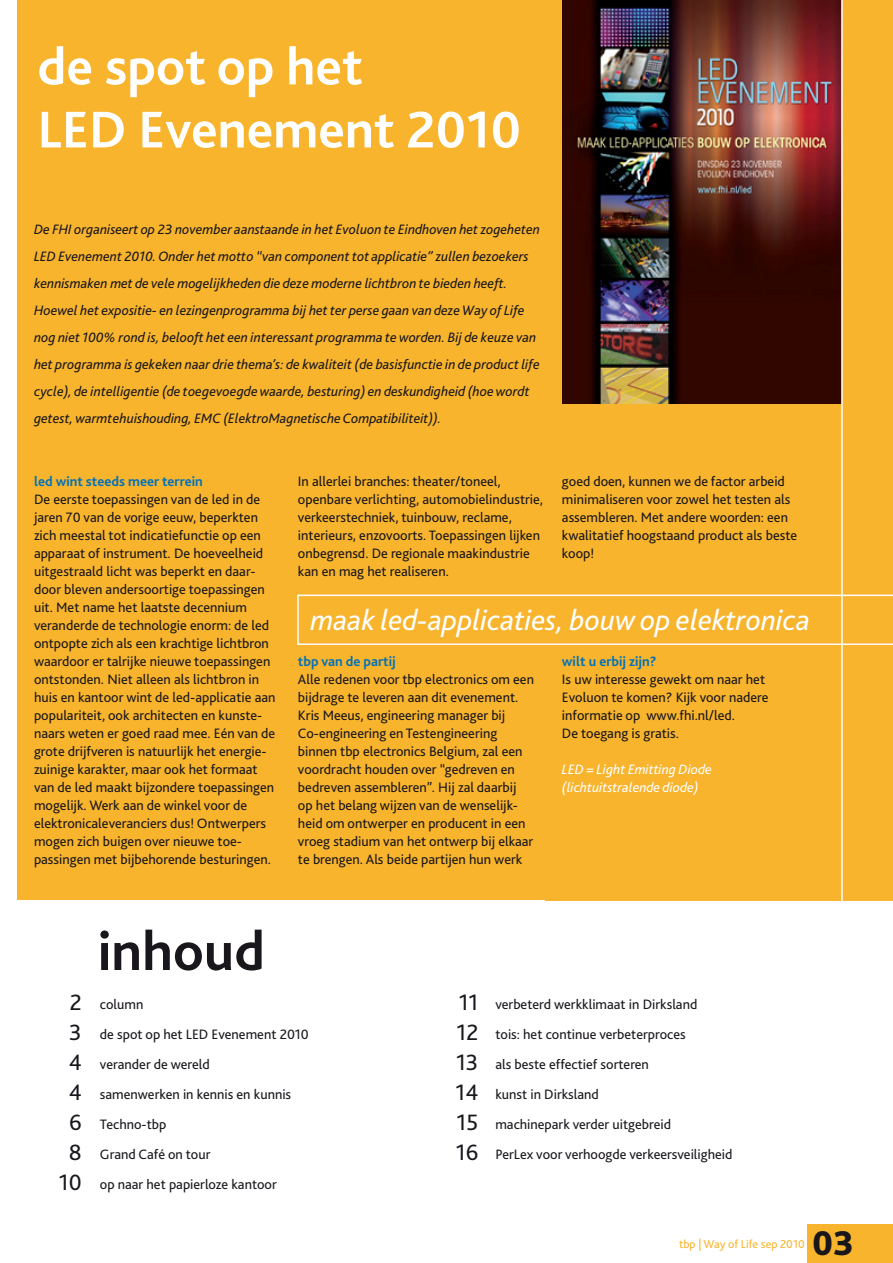
<style>
.page{position:relative;width:893px;height:1263px;background:#fff}
.page>*{position:absolute;margin:0;border:0;box-sizing:border-box;transform-origin:0 0}
.t1{font:700 57px "Bliss 2";color:#1a171c}
.t2{font:700 54px/63px "Bliss 2";color:#fff}
.t3{font:800 36px "Bliss 2";color:#1a171c}
.t4{font:italic 30px "Bliss 2";color:#fff}
.t5{font:23.25px/30px "Bliss 2";color:#1a171c;text-align:center}
.t6{font:14.25px/18px "Bliss 2";color:#1a171c}
.t7{font:italic 14.25px/27px "Bliss 2";color:#1a171c}
.t8{font:700 14.25px "Bliss 2";color:#0071b9}
.t9{font:italic 14.25px/18px "Bliss 2";color:#fff}
.t10{font:12px "Bliss 2";color:#f8b42c}
</style>
<div class="page">
<div style="left:17px;top:0;width:876px;height:900px;background:#f8b42c"></div>
<div style="left:808px;top:1224px;width:85px;height:39px;background:#f8b42c"></div>
<img style="left:563px;top:0;width:278px;height:403px">
<svg style="left:297px;top:595px;width:596px;height:50px"></svg>
<hr style="left:841px;top:0;width:2px;height:1222px;background:#fff">
<h2 class="t2" style="left:37px;top:34px;width:485px">de spot op het<br>LED Evenement 2010</h2>
<p class="t7" style="left:34px;top:215px;width:507px">De FHI organiseert op 23 november aanstaande in het Evoluon te Eindhoven het zogeheten LED Evenement 2010. Onder het motto “van component tot applicatie” zullen bezoekers kennismaken met de vele mogelijkheden die deze moderne lichtbron te bieden heeft.<br>Hoewel het expositie- en lezingenprogramma bij het ter perse gaan van deze Way of Life nog niet 100% rond is, belooft het een interessant programma te worden. Bij de keuze van het programma is gekeken naar drie thema’s: de kwaliteit (de basisfunctie in de product life cycle), de intelligentie (de toegevoegde waarde, besturing) en deskundigheid (hoe wordt getest, warmtehuishouding, EMC (ElektroMagnetische Compatibiliteit)).</p>
<p class="t8" style="left:34px;top:472px;width:170px">led wint steeds meer terrein</p>
<p class="t6" style="left:34px;top:490px;width:243px">De eerste toepassingen van de led in de jaren 70 van de vorige eeuw, beperkten zich meestal tot indicatiefunctie op een apparaat of instrument. De hoeveelheid uitgestraald licht was beperkt en daar&shy;door bleven andersoortige toepassingen uit. Met name het laatste decennium veranderde de technologie enorm: de led ontpopte zich als een krachtige lichtbron waardoor er talrijke nieuwe toepassingen ontstonden. Niet alleen als lichtbron in huis en kantoor wint de led-applicatie aan populariteit, ook architecten en kunste&shy;naars weten er goed raad mee. Eén van de grote drijfveren is natuurlijk het energie&shy;zuinige karakter, maar ook het formaat van de led maakt bijzondere toepassingen mogelijk. Werk aan de winkel voor de elektronicaleveranciers dus! Ontwerpers mogen zich buigen over nieuwe toe‑ passingen met bijbehorende besturingen.</p>
<p class="t6" style="left:298px;top:472px;width:247px">In allerlei branches: theater/toneel, openbare verlichting, automobielindustrie, verkeerstechniek, tuinbouw, reclame, interieurs, enzovoorts. Toepassingen lijken onbegrensd. De regionale maakindustrie kan en mag het realiseren.</p>
<p class="t6" style="left:562px;top:472px;width:237px">goed doen, kunnen we de factor arbeid minimaliseren voor zowel het testen als assembleren. Met andere woorden: een kwalitatief hoogstaand product als beste koop!</p>
<h3 class="t4" style="left:310px;top:601px;width:501px">maak led-applicaties, bouw op elektronica</h3>
<p class="t8" style="left:298px;top:652px;width:99px">tbp van de partij</p>
<p class="t6" style="left:298px;top:670px;width:238px">Alle redenen voor tbp electronics om een bijdrage te leveren aan dit evenement.<br>Kris Meeus, engineering manager bij Co-engineering en Testengineering binnen tbp electronics Belgium, zal een voordracht houden over “gedreven en bedreven assembleren”. Hij zal daarbij op het belang wijzen van de wenselijk&shy;heid om ontwerper en producent in een vroeg stadium van het ontwerp bij elkaar te brengen. Als beide partijen hun werk</p>
<p class="t8" style="left:562px;top:652px;width:96px">wilt u erbij zijn?</p>
<p class="t6" style="left:562px;top:670px;width:208px">Is uw interesse gewekt om naar het<br>Evoluon te komen? Kijk voor nadere informatie op www.fhi.nl/led.<br>De toegang is gratis.</p>
<p class="t9" style="left:562px;top:760px;width:152px">LED = Light Emitting Diode (lichtuitstralende diode)</p>
<h1 class="t1" style="left:98px;top:916px;width:169px">inhoud</h1>
<p class="t6" style="left:100px;top:989px;width:210px;line-height:30px">column<br>de spot op het LED Evenement 2010 verander de wereld<br>samenwerken in kennis en kunnis<br>Techno-tbp<br>Grand Café on tour<br>op naar het papierloze kantoor</p>
<p class="t6" style="left:495px;top:989px;width:239px;line-height:30px">verbeterd werkklimaat in Dirksland<br>tois: het continue verbeterproces<br>als beste effectief sorteren<br>kunst in Dirksland<br>machinepark verder uitgebreid<br>PerLex voor verhoogde verkeersveiligheid</p>
<h3 class="t5" style="left:59px;top:987px;width:24px">2<br>3<br>4<br>4<br>6<br>8<br>10</h3>
<h3 class="t5" style="left:456px;top:987px;width:24px;text-align:justify">11<br>12<br>13<br>14<br>15<br>16</h3>
<p class="t10" style="left:679px;top:1237px;width:127px">tbp | Way of Life sep 2010</p>
<h3 class="t3" style="left:812px;top:1221px;width:43px">03</h3>
</div>
